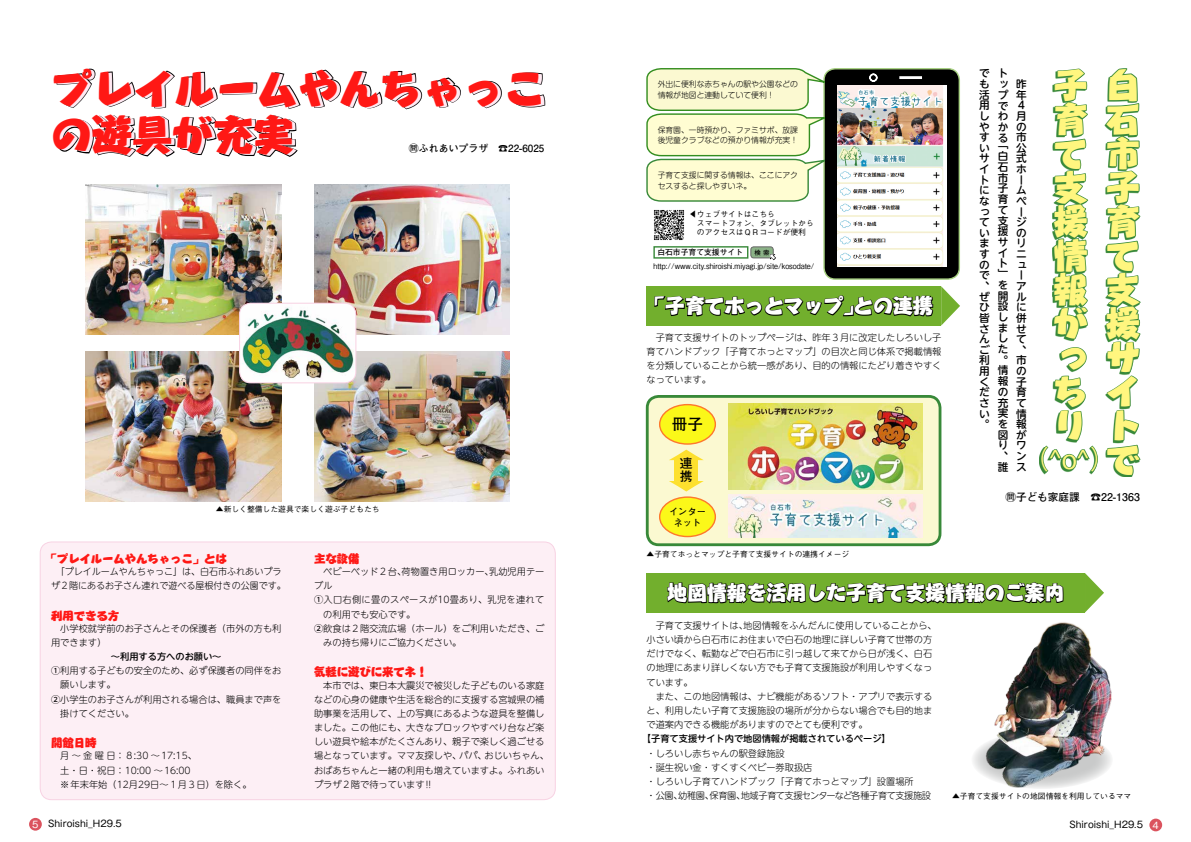
<style>
.page{position:relative;width:1191px;height:842px;background:#fff}
.page>*{position:absolute;margin:0;border:0;box-sizing:border-box;transform-origin:0 0}
.t1{font:40.4px/46.8px "NIS NPU 83 pv RKSJ H";letter-spacing:.02em;color:#ff1815}
.t2{font:34px/34px "NIS NPU 83 pv RKSJ H";color:#fff67f;text-align:justify}
.t3{font:500 26.2px "Gothic BBB Pro";color:#fff67f}
.t4{font:19.8px "NIS NPU 83 pv RKSJ H";color:#fff}
.t5{font:700 15.6px "Futo Go B101 Pro";color:#000}
.t6{font:700 12.8px/12.8px "Futo Go B101 Pro";color:#000}
.t7{font:11.3px "NIS NPU 83 pv RKSJ H";color:#ff1815}
.t8{font:500 10.6px/10.6px "UD Shin M Go Pro";color:#000}
.t9{font:700 10.6px "Futo Go B101 Pro";color:#000}
.t10{font:700 9.9px "Futo Go B101 Pro";color:#000}
.t11{font:300 9.2px/14.2px "UD Shin M Go Pro";color:#000}
.t12{font:500 9.2px "UD Shin M Go Pro";color:#000}
.t13{font:9.2px "Gothic MB101 Pro";color:#000}
.t14{font:300 9.2px "UD Shin M Go Pro";letter-spacing:.035em;color:#000}
.t15{font:700 9.2px/10.6px "Futo Go B101 Pro";color:#000;text-align:center}
.t16{font:500 7.8px/9.2px "Gothic BBB Pro";color:#000}
.t17{font:300 7.8px/10.6px "Shin M Go Pr 6 N";color:#000}
.t18{font:500 7.8px "Gothic BBB Pro";color:#000;scale:.91 1}
.t19{font:700 7.8px "Futo Go B101 Pro";color:#000}
.t20{font:700 6.4px "Futo Go B101 Pro";color:#000}
.s1{font-weight:500}
.s2{color:#fff}
</style>
<div class="page">
<div style="left:824px;top:69px;width:135px;height:210px;background:#000;border-radius:11px"></div>
<div style="left:823px;top:68px;width:137px;height:212px;border:1px solid #a8d182;border-radius:11px"></div>
<img style="left:837px;top:86px;width:109px;height:181px">
<svg style="left:869px;top:73px;width:9px;height:9px"></svg>
<hr style="left:899px;top:76px;width:23px;height:3px;background:#fff">
<div style="left:40px;top:542px;width:515px;height:258px;background:#fdeff5;border-radius:11px"></div>
<div style="left:40px;top:541px;width:516px;height:259px;border:1px solid #f8d2e3;border-radius:11px"></div>
<img style="left:86px;top:184px;width:195px;height:150px">
<img style="left:314px;top:184px;width:196px;height:150px">
<img style="left:86px;top:351px;width:195px;height:151px">
<img style="left:314px;top:351px;width:196px;height:151px">
<img style="left:240px;top:303px;width:115px;height:80px">
<div style="left:239px;top:303px;width:117px;height:80px;border:1px solid #f8d2e3;border-radius:11px"></div>
<svg style="left:1104px;top:68px;width:37px;height:408px"></svg>
<svg style="left:1052px;top:68px;width:37px;height:272px"></svg>
<svg style="left:1039px;top:454px;width:1px;height:13px"></svg>
<svg style="left:1040px;top:347px;width:58px;height:127px"></svg>
<svg style="left:646px;top:68px;width:187px;height:134px;background:#e4e9c1"></svg>
<img style="left:654px;top:210px;width:30px;height:30px">
<div style="left:653px;top:246px;width:95px;height:13px;border:1px solid #388939"></div>
<div style="left:751px;top:247px;width:22px;height:11px;background:#8bb287;border-radius:3px"></div>
<div style="left:750px;top:247px;width:23px;height:11px;border:1px solid #000;border-radius:3px"></div>
<svg style="left:941px;top:286px;width:19px;height:40px"></svg>
<div style="left:646px;top:286px;width:295px;height:40px;background:#72af2d"></div>
<svg style="left:654px;top:295px;width:280px;height:22px"></svg>
<svg style="left:1085px;top:573px;width:19px;height:39px"></svg>
<div style="left:646px;top:573px;width:439px;height:39px;background:#72af2d"></div>
<svg style="left:666px;top:582px;width:398px;height:31px"></svg>
<div style="left:647px;top:396px;width:293px;height:149px;background:#fbf9d1;border-radius:11px"></div>
<div style="left:646px;top:395px;width:295px;height:151px;border:3px solid #388939;border-radius:11px"></div>
<img style="left:728px;top:404px;width:194px;height:85px">
<img style="left:728px;top:495px;width:194px;height:42px">
<div style="left:659px;top:405px;width:56px;height:39px;background:#fbf819;border-radius:50%"></div>
<div style="left:659px;top:404px;width:57px;height:41px;border:1px solid #fe792c;border-radius:50%"></div>
<div style="left:659px;top:497px;width:56px;height:39px;background:#fbf819;border-radius:50%"></div>
<div style="left:659px;top:496px;width:57px;height:41px;border:1px solid #fe792c;border-radius:50%"></div>
<div style="left:675px;top:460px;width:23px;height:21px;background:#fde02e"></div>
<svg style="left:669px;top:450px;width:34px;height:10px"></svg>
<svg style="left:669px;top:481px;width:34px;height:10px"></svg>
<svg style="left:55px;top:68px;width:491px;height:89px"></svg>
<img style="left:973px;top:622px;width:139px;height:167px">
<div style="left:29px;top:818px;width:13px;height:13px;background:#db535e;border-radius:50%"></div>
<div style="left:1149px;top:819px;width:13px;height:12px;background:#db535e;border-radius:50%"></div>
<svg style="left:768px;top:253px;width:8px;height:8px"></svg>
<h1 class="t1" style="left:51px;top:64px;width:495px">プレイルームやんちゃっこの遊具が充実</h1>
<p class="t10" style="left:409px;top:141px;width:137px">問ふれあいプラザ　☎22-6025</p>
<p class="t16" style="left:216px;top:504px;width:165px">▲新しく整備した遊具で楽しく遊ぶ子どもたち</p>
<p class="t7" style="left:45px;top:551px;width:183px">「プレイルームやんちゃっこ」とは</p>
<p class="t11" style="left:51px;top:564px;width:236px;text-align:center">「プレイルームやんちゃっこ」は、白石市ふれあいプラザ２階にあるお子さん連れで遊べる屋根付きの公園です。</p>
<p class="t7" style="left:51px;top:608px;width:70px">利用できる方</p>
<p class="t11" style="left:51px;top:621px;width:232px">　小学校就学前のお子さんとその保護者（市外の方も利用できます）</p>
<p class="t12" style="left:111px;top:649px;width:112px">～利用する方へのお願い～</p>
<p class="t11" style="left:51px;top:663px;width:232px"><span class="s1">①</span>利用する子どもの安全のため、必ず保護者の同伴をお</p>
<p class="t11" style="left:60px;top:677px;width:57px">願いします。</p>
<p class="t11" style="left:51px;top:692px;width:232px"><span class="s1">②</span>小学生のお子さんが利用される場合は、職員まで声を</p>
<p class="t11" style="left:60px;top:706px;width:75px">掛けてください。</p>
<p class="t7" style="left:51px;top:736px;width:47px">開館日時</p>
<p class="t11" style="left:60px;top:748px;width:193px">月～金曜日：８:30 ～17:15、<br>土・日・祝日：10:00 ～16:00<br>※年末年始（12月29日～１月３日）を除く。</p>
<p class="t7" style="left:314px;top:551px;width:47px">主な設備</p>
<p class="t11" style="left:314px;top:564px;width:232px">　ベビーベッド２台、荷物置き用ロッカー、乳幼児用テー</p>
<p class="t11" style="left:314px;top:578px;width:20px">ブル</p>
<p class="t14" style="left:314px;top:592px;width:232px"><span class="s1">①</span>入口右側に畳のスペースが10畳あり、乳児を連れて</p>
<p class="t11" style="left:323px;top:606px;width:94px">の利用でも安心です。</p>
<p class="t11" style="left:314px;top:621px;width:232px"><span class="s1">②</span>飲食は２階交流広場（ホール）をご利用いただき、ご</p>
<p class="t11" style="left:323px;top:635px;width:140px">みの持ち帰りにご協力ください。</p>
<p class="t7" style="left:314px;top:665px;width:115px">気軽に遊びに来てネ！</p>
<p class="t11" style="left:314px;top:677px;width:236px">　本市では、東日本大震災で被災した子どものいる家庭などの心身の健康や生活を総合的に支援する宮城県の補助事業を活用して、上の写真にあるような遊具を整備しました。この他にも、大きなブロックやすべり台など楽しい遊具や絵本がたくさんあり、親子で楽しく過ごせる場となっています。ママ友探しや、パパ、おじいちゃん、おばあちゃんと一緒の利用も増えていますよ。ふれあいプラザ２階で待っています!!</p>
<p class="t17" style="left:657px;top:78px;width:142px">外出に便利な赤ちゃんの駅や公園などの情報が地図と連動していて便利！</p>
<p class="t17" style="left:657px;top:124px;width:142px">保育園、一時預かり、ファミサポ、放課後児童クラブなどの預かり情報が充実！</p>
<p class="t17" style="left:657px;top:169px;width:142px">子育て支援に関する情報は、ここにアクセスすると探しやすいネ。</p>
<p class="t16" style="left:697px;top:208px;width:118px;text-indent:-8px">◀ウェブサイトはこちら<br>スマートフォン、タブレットからのアクセスはＱＲコードが便利</p>
<p class="t19" style="left:657px;top:246px;width:87px">白石市子育て支援サイト</p>
<p class="t20" style="left:754px;top:247px;width:16px">検 索</p>
<p class="t18" style="left:653px;top:259px;width:178px">http://www.city.shiroishi.miyagi.jp/site/kosodate/</p>
<h3 class="t4" style="left:645px;top:294px;width:289px">「子育てホっとマップ」との連携</h3>
<p class="t11" style="left:646px;top:330px;width:296px;text-align:justify">　子育て支援サイトのトップページは、昨年３月に改定したしろいし子育てハンドブック「子育てホっとマップ」の目次と同じ体系で掲載情報を分類していることから統一感があり、目的の情報にたどり着きやすくなっています。</p>
<h3 class="t5" style="left:672px;top:412px;width:33px">冊子</h3>
<h3 class="t6" style="left:680px;top:455px;width:14px">連携</h3>
<p class="t15" style="left:669px;top:505px;width:38px">インターネット</p>
<p class="t16" style="left:646px;top:548px;width:204px">▲子育てホっとマップと子育て支援サイトの連携イメージ</p>
<p class="t8" style="left:997px;top:67px;width:12px">トップでわかる</p>
<p class="t8" style="left:1009px;top:144px;width:7px;rotate:90deg">｢</p>
<p class="t8" style="left:997px;top:150px;width:12px">白石市子育て支援サイト」を開設しました。情報の充実を図り、誰</p>
<p class="t8" style="left:979px;top:68px;width:12px">でも活用しやすいサイトになっていますので、ぜひ皆さんご利用ください。</p>
<p class="t8" style="left:1016px;top:78px;width:12px">昨年<br>４月の市公式ホームページのリニューアルに併せて、市の子育て情報がワンス</p>
<h2 class="t2" style="left:1053px;top:67px;width:36px">子育て支援情報がっちり</h2>
<h2 class="t2" style="left:1106px;top:67px;width:36px">白石市子育て支援サイトで</h2>
<h3 class="t3" style="left:1022px;top:438px;width:95px">（^o^）</h3>
<p class="t9" style="left:1005px;top:488px;width:136px">問子ども家庭課　☎22-1363</p>
<h3 class="t4" style="left:667px;top:580px;width:398px">地図情報を活用した子育て支援情報のご案内</h3>
<p class="t11" style="left:646px;top:618px;width:292px">　子育て支援サイトは、地図情報をふんだんに使用していることから、小さい頃から白石市にお住まいで白石の地理に詳しい子育て世帯の方だけでなく、転勤などで白石市に引っ越して来てから日が浅く、白石の地理にあまり詳しくない方でも子育て支援施設が利用しやすくなっています。<br>　また、この地図情報は、ナビ機能があるソフト・アプリで表示すると、利用したい子育て支援施設の場所が分からない場合でも目的地まで道案内できる機能がありますのでとても便利です。</p>
<p class="t12" style="left:642px;top:731px;width:250px">【子育て支援サイト内で地図情報が掲載されているページ】</p>
<p class="t11" style="left:646px;top:745px;width:286px">・しろいし赤ちゃんの駅登録施設<br>・誕生祝い金・すくすくベビー券取扱店<br>・しろいし子育てハンドブック「子育てホっとマップ」設置場所<br>・公園、幼稚園、保育園、地域子育て支援センターなど各種子育て支援施設</p>
<p class="t16" style="left:952px;top:791px;width:181px">▲子育て支援サイトの地図情報を利用しているママ</p>
<p class="t13" style="left:32px;top:816px;width:91px"><span class="s2">5</span> Shiroishi_H29.5</p>
<p class="t13" style="left:1069px;top:817px;width:91px">Shiroishi_H29.5 <span class="s2">4</span></p>
</div>
